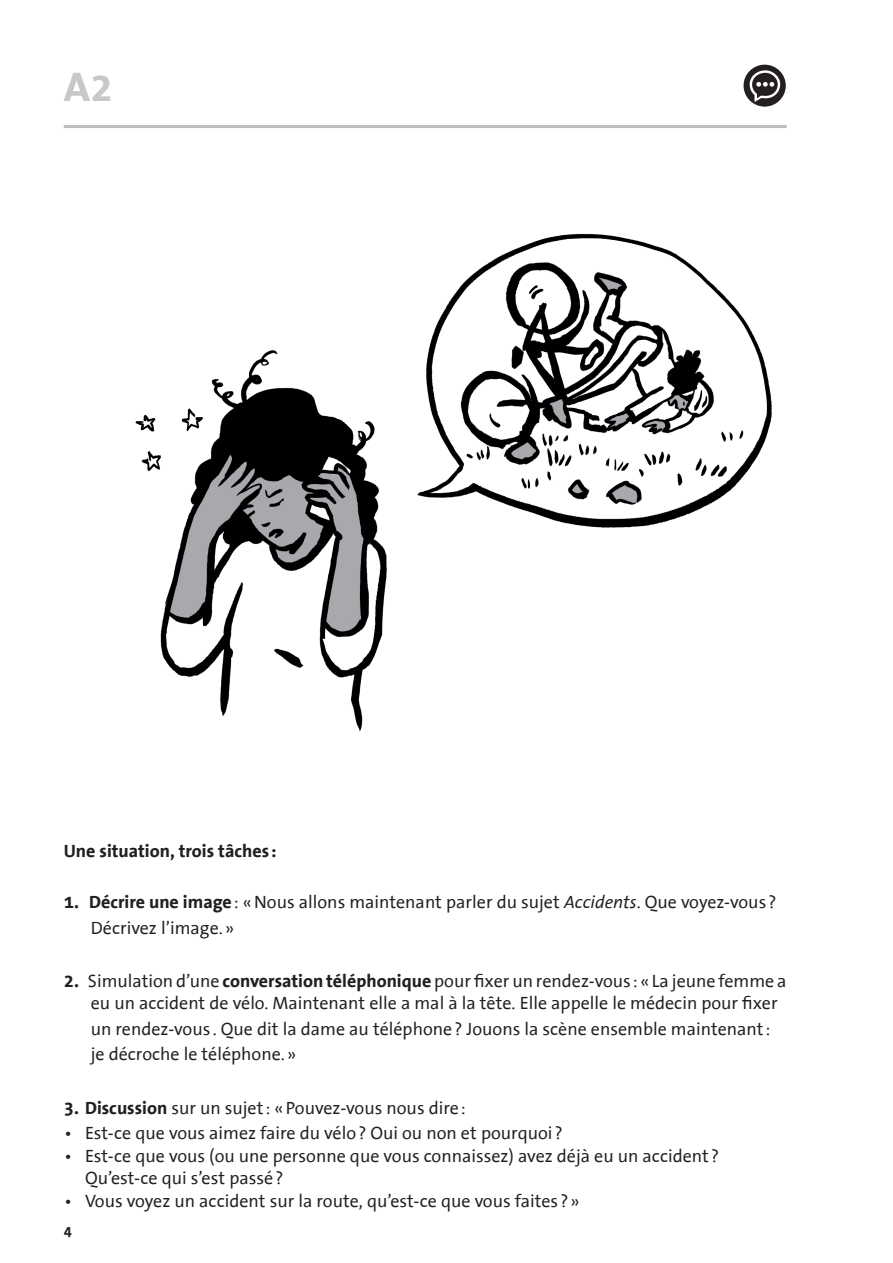
<style>
.page{position:relative;width:893px;height:1263px;background:#fff}
.page>*{position:absolute;margin:0;border:0;box-sizing:border-box;transform-origin:0 0}
.t1{font:700 42px "The Sans Office";color:#c7c8ca}
.t2{font:18px/25.5px "The Sans Office";color:#231f20}
.t3{font:700 18px "The Sans Office";color:#231f20}
.t4{font:700 15px "The Sans Office";color:#231f20}
.s1{font-weight:700;font-size:18.75px}
.s2{font-weight:700}
.s3{font-style:italic}
</style>
<div class="page">
<img style="left:135px;top:233px;width:637px;height:499px">
<svg style="left:743px;top:65px;width:43px;height:42px"></svg>
<svg style="left:750px;top:70px;width:30px;height:32px"></svg>
<hr style="left:64px;top:125px;width:723px;height:3px;background:#bcbdc0">
<h1 class="t1" style="left:64px;top:65px;width:51px">A2</h1>
<p class="t3" style="left:64px;top:842px;width:214px">Une situation, trois tâches :</p>
<p class="t2" style="left:91px;top:890px;width:687px;text-indent:-27px"><span class="s1">1.</span> <span class="s2">Décrire une image</span>: «Nous allons maintenant parler du sujet <span class="s3">Accidents</span>. Que voyez-vous ?<br>Décrivez l’image.»</p>
<p class="t2" style="left:91px;top:970px;width:697px;line-height:22.5px;text-indent:-27px"><span class="s1">2.</span> Simulation d’une <span class="s2">conversation téléphonique</span> pour fixer un rendez-vous : «La jeune femme a eu un accident de vélo. Maintenant elle a mal à la tête. Elle appelle le médecin pour fixer</p>
<p class="t2" style="left:91px;top:1017px;width:681px">un rendez-vous . Que dit la dame au téléphone? Jouons la scène ensemble maintenant: je décroche le téléphone.»</p>
<p class="t2" style="left:64px;top:1095px;width:403px"><span class="s1">3.</span> <span class="s2">Discussion</span> sur un sujet: «Pouvez-vous nous dire:</p>
<p class="t2" style="left:64px;top:1121px;width:500px">• Est-ce que vous aimez faire du vélo? Oui ou non et pourquoi ?</p>
<p class="t2" style="left:85px;top:1145px;width:636px;line-height:22.5px;text-indent:-21px">• Est-ce que vous (ou une personne que vous connaissez) avez déjà eu un accident ?<br>Qu’est-ce qui s’est passé?</p>
<p class="t2" style="left:64px;top:1188px;width:517px">• Vous voyez un accident sur la route, qu’est-ce que vous faites ?»</p>
<p class="t4" style="left:64px;top:1223px;width:10px">4</p>
</div>
